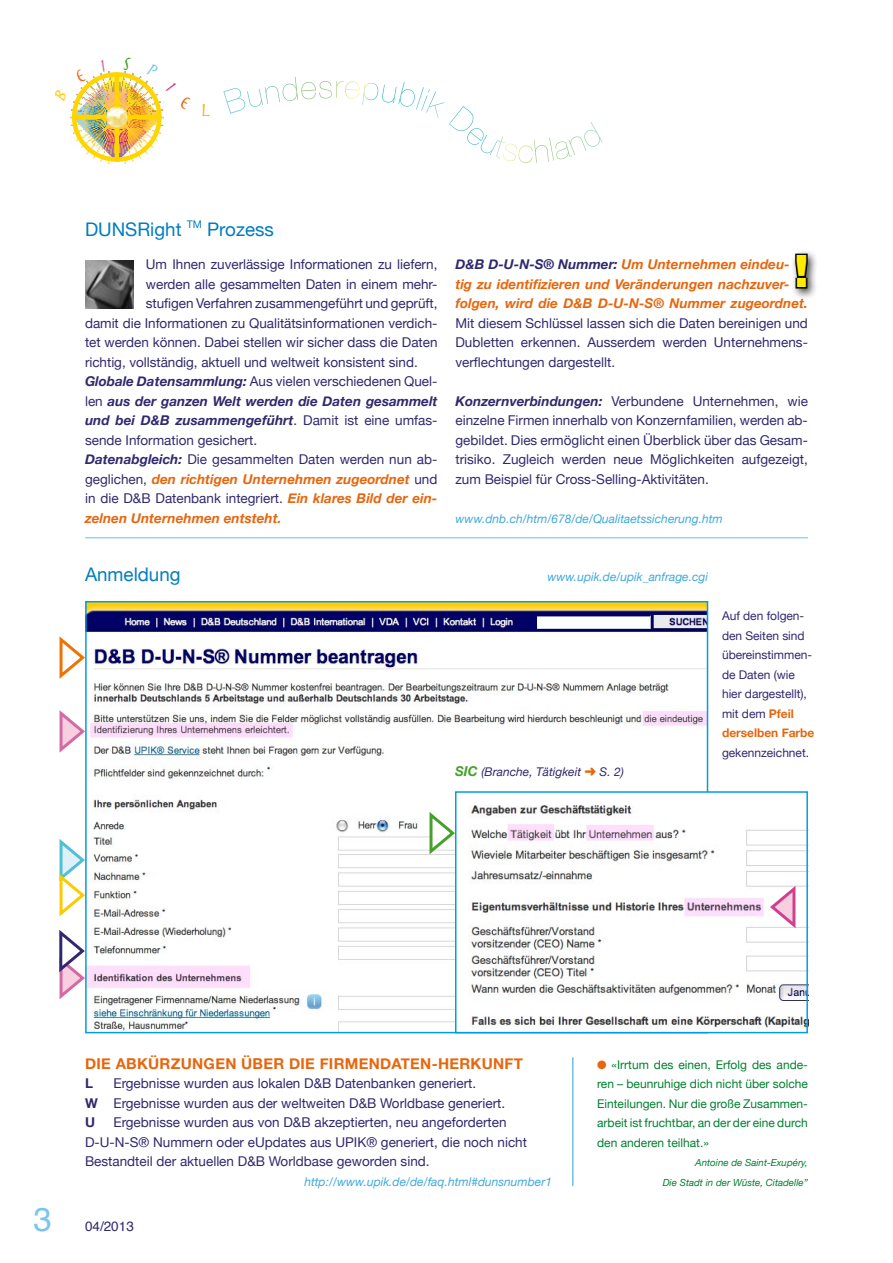
<style>
.page{position:relative;width:893px;height:1263px;background:#fff}
.page>*{position:absolute;margin:0;border:0;box-sizing:border-box;transform-origin:0 0}
.t1{font:900 44.55px "Arial";color:#ffed00}
.t2{font:33px "Helvetica";color:#7cc5ea}
.t3{font:18.75px "Helvetica Neue";color:#007dbe}
.t4{font:700 15px "Helvetica Neue";letter-spacing:.02em;color:#e7660d}
.t5{font:13.5px/19.5px "Helvetica Neue";color:#31296d}
.t6{font:italic 700 13.5px/19.5px "Helvetica Neue";color:#e7660d}
.t7{font:italic 700 13.5px "Helvetica Neue";color:#31296d}
.t8{font:13.5px "Helvetica";color:#31296d}
.t9{font:700 13.5px "Helvetica Neue";color:#31296d}
.t10{font:12px/19.5px "Helvetica Neue";color:#00802f;text-align:justify}
.t11{font:italic 12px "Helvetica Neue";color:#40a9db}
.t12{font:12px/19.5px "Helvetica Neue";letter-spacing:-.005em;color:#31296d}
.t13{font:italic 12px "Helvetica Neue";color:#31296d}
.t14{font:italic 9.75px/19.5px "Helvetica Neue";color:#00802f;text-align:right}
.s1{font-weight:700;font-style:italic}
.s2{font-weight:400;font-style:normal}
.s3{font-weight:400;font-style:normal;color:#31296d}
.s4{font-weight:700;font-style:italic;color:#e7660d}
.s5{color:#31296d}
.s6{font-weight:700;font-size:13.5px;color:#45a12b}
.s7{color:#e7660d}
.s8{font-weight:700;color:#e7660d}
.s9{font-weight:700}
</style>
<div class="page">
<hr style="left:85px;top:537px;width:723px;height:1px;background:#7cc5ea">
<hr style="left:572px;top:1057px;width:1px;height:129px;background:#40a9db">
<img style="left:85px;top:260px;width:48px;height:48px">
<svg style="left:59px;top:636px;width:26px;height:43px"></svg>
<img style="left:88px;top:604px;width:617px;height:426px">
<img style="left:458px;top:794px;width:347px;height:236px">
<div style="left:455px;top:791px;width:353px;height:242px;border:2px solid #009ee0"></div>
<svg style="left:59px;top:707px;width:28px;height:47px"></svg>
<svg style="left:427px;top:809px;width:30px;height:46px"></svg>
<svg style="left:768px;top:882px;width:30px;height:47px"></svg>
<svg style="left:59px;top:926px;width:28px;height:74px"></svg>
<svg style="left:59px;top:835px;width:28px;height:82px"></svg>
<div style="left:790px;top:249px;width:28px;height:51px;background:#000;opacity:.75"></div>
<svg style="left:793px;top:252px;width:16px;height:38px"></svg>
<img style="left:70px;top:70px;width:94px;height:92px">
<h3 class="t3" style="left:85px;top:218px;width:190px">DUNSRight <sup>TM</sup> Prozess</h3>
<p class="t5" style="left:146px;top:255px;width:293px">Um Ihnen zuverlässige Informationen zu liefern,</p>
<p class="t5" style="left:146px;top:274px;width:293px">werden alle gesammelten Daten in einem mehr-</p>
<p class="t5" style="left:146px;top:294px;width:293px">stufigen Verfahren zusammengeführt und geprüft,</p>
<p class="t5" style="left:85px;top:313px;width:354px">damit die Informationen zu Qualitätsinformationen verdich-</p>
<p class="t5" style="left:85px;top:333px;width:354px">tet werden können. Dabei stellen wir sicher dass die Daten</p>
<p class="t5" style="left:85px;top:352px;width:334px">richtig, vollständig, aktuell und weltweit konsistent sind.</p>
<p class="t5" style="left:85px;top:372px;width:354px"><span class="s1">Globale Datensammlung:</span> Aus vielen verschiedenen Quel-</p>
<p class="t7" style="left:85px;top:393px;width:354px"><span class="s2">len</span> aus der ganzen Welt werden die Daten gesammelt</p>
<p class="t7" style="left:85px;top:412px;width:354px">und bei D&amp;B zusammengeführt<span class="s2">. Damit ist eine umfas-</span></p>
<p class="t5" style="left:85px;top:430px;width:174px">sende Information gesichert.</p>
<p class="t5" style="left:85px;top:450px;width:354px"><span class="s1">Datenabgleich:</span> Die gesammelten Daten werden nun ab-</p>
<p class="t6" style="left:85px;top:469px;width:354px"><span class="s3">geglichen,</span> den richtigen Unternehmen zugeordnet <span class="s3">und</span></p>
<p class="t5" style="left:85px;top:489px;width:354px">in die D&amp;B Datenbank integriert. <span class="s4">Ein klares Bild der ein-</span></p>
<p class="t6" style="left:85px;top:508px;width:198px">zelnen Unternehmen entsteht.</p>
<h3 class="t3" style="left:85px;top:563px;width:97px">Anmeldung</h3>
<h1 class="t1" style="left:794px;top:239px;width:16px">!</h1>
<p class="t6" style="left:455px;top:254px;width:354px"><span class="s5">D&amp;B D-U-N-S® Nummer:</span> Um Unternehmen eindeu&shy;tig zu identifizieren und Veränderungen nachzuver&shy;folgen, wird die D&amp;B D-U-N-S® Nummer zugeordnet.</p>
<p class="t5" style="left:455px;top:313px;width:354px;text-align:justify">Mit diesem Schlüssel lassen sich die Daten bereinigen und Dubletten erkennen. Ausserdem werden Unternehmens&shy;verflechtungen dargestellt.</p>
<p class="t5" style="left:455px;top:391px;width:354px;text-align:justify"><span class="s1">Konzernverbindungen:</span> Verbundene Unternehmen, wie einzelne Firmen innerhalb von Konzernfamilien, werden ab&shy;gebildet. Dies ermöglicht einen Überblick über das Gesam&shy;trisiko. Zugleich werden neue Möglichkeiten aufgezeigt, zum Beispiel für Cross-Selling-Aktivitäten.</p>
<p class="t11" style="left:455px;top:511px;width:269px">www.dnb.ch/htm/678/de/Qualitaetssicherung.htm</p>
<p class="t11" style="left:547px;top:570px;width:162px">www.upik.de/upik_anfrage.cgi</p>
<p class="t13" style="left:455px;top:765px;width:170px"><span class="s6">SIC</span> (Branche, Tätigkeit <span class="s7">➜</span> S. 2)</p>
<p class="t12" style="left:722px;top:606px;width:94px">Auf den folgen&shy;den Seiten sind übereinstimmen&shy;de Daten (wie hier dargestellt), mit dem <span class="s8">PFEIL<br>DERSELBEN FARBE</span></p>
<p class="t12" style="left:722px;top:743px;width:89px">gekennzeichnet.</p>
<h2 class="t2" style="left:33px;top:1194px;width:20px">3</h2>
<p class="t4" style="left:85px;top:1054px;width:439px">DIE ABKÜRZUNGEN ÜBER DIE FIRMENDATEN-HERKUNFT</p>
<p class="t9" style="left:85px;top:1075px;width:8px">L</p>
<p class="t5" style="left:85px;top:1074px;width:422px;text-indent:28px">Ergebnisse wurden aus lokalen D&amp;B Datenbanken generiert.<br><span class="s9">W</span> Ergebnisse wurden aus der weltweiten D&amp;B Worldbase generiert.<br><span class="s9">U</span></p>
<p class="t5" style="left:85px;top:1113px;width:443px;text-indent:28px">Ergebnisse wurden aus von D&amp;B akzeptierten, neu angeforderten<br>D-U-N-S® Nummern oder eUpdates aus UPIK® generiert, die noch nicht<br>Bestandteil der aktuellen D&amp;B Worldbase geworden sind.</p>
<p class="t11" style="left:304px;top:1174px;width:249px">http://www.upik.de/de/faq.html#dunsnumber1</p>
<p class="t8" style="left:85px;top:1216px;width:50px">04/2013</p>
<p class="t10" style="left:597px;top:1055px;width:212px"><span class="s7">●</span> «Irrtum des einen, Erfolg des ande&shy;ren – beunruhige dich nicht über solche Einteilungen. Nur die große Zusammen&shy;arbeit ist fruchtbar, an der der eine durch den anderen teilhat.»</p>
<p class="t14" style="left:663px;top:1153px;width:147px">Antoine de Saint-Exupéry,<br>Die Stadt in der Wüste, Citadelle”</p>
</div>
